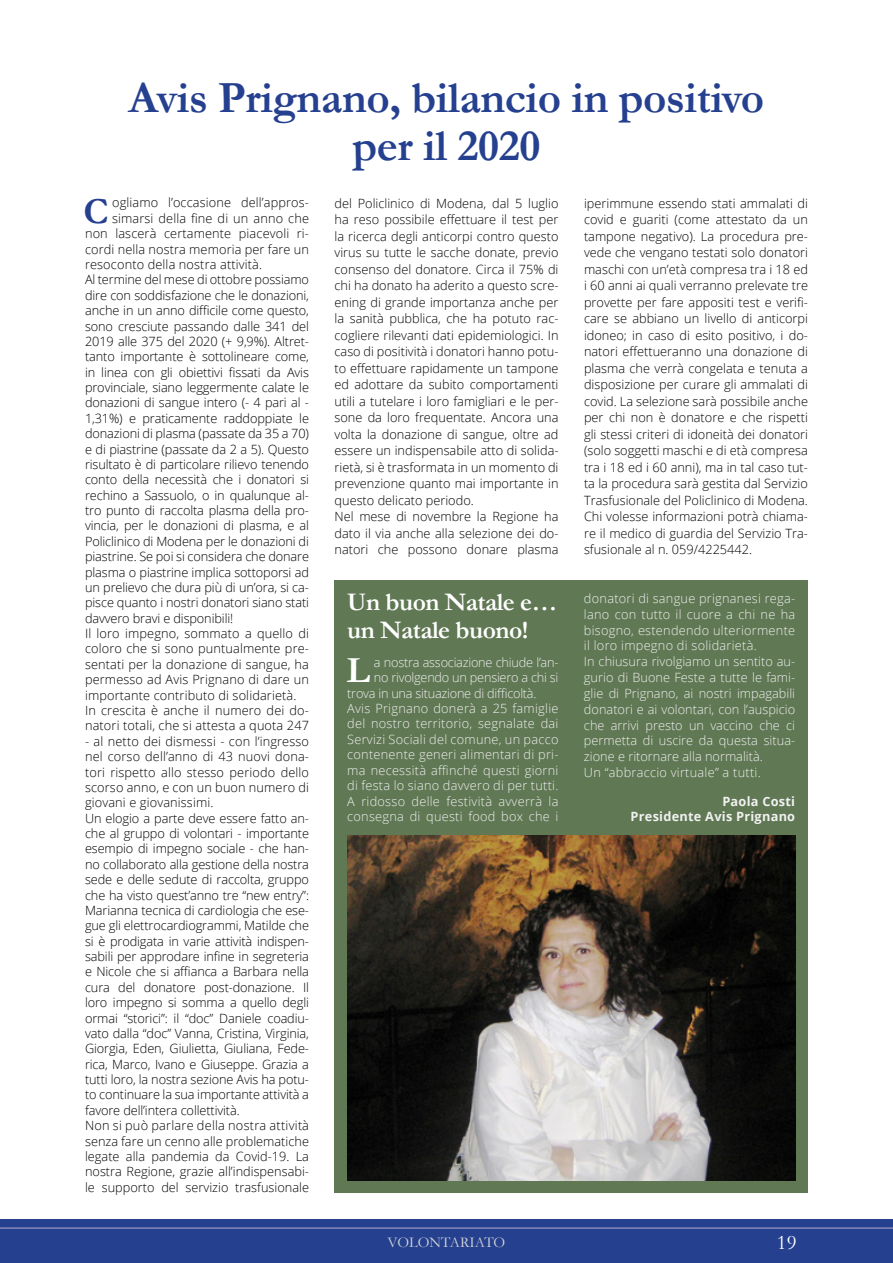
<style>
.page{position:relative;width:893px;height:1263px;background:#fff}
.page>*{position:absolute;margin:0;border:0;box-sizing:border-box;transform-origin:0 0}
.t1{font:700 45px/48px "Garamond";letter-spacing:-.01em;color:#25408f;text-align:center}
.t2{font:700 37.05px "Garamond";color:#fff}
.t3{font:700 36.9px "Garamond";color:#25408f}
.t4{font:700 25.5px/28.5px "Garamond";letter-spacing:-.02em;color:#fff}
.t5{font:21px "Garamond";color:#fff}
.t6{font:15px "Garamond";color:#d1d3d4}
.t7{font:300 12.75px/16.5px "Open Sans";color:#000}
.t8{font:300 12.75px/15.8px "Open Sans";color:#f1f1f2}
.t9{font:300 12.75px "Open Sans";letter-spacing:.02em;color:#f1f1f2}
.t10{font:300 12.75px "Open Sans";letter-spacing:-.02em;color:#f1f1f2}
.t11{font:700 12.75px/15.8px "Open Sans";letter-spacing:.02em;color:#f1f1f2;text-align:right}
</style>
<div class="page">
<div style="left:0;top:1219px;width:893px;height:44px;background:#25408f"></div>
<hr style="left:0;top:1227px;width:893px;height:2px;background:#8889ba">
<div style="left:334px;top:580px;width:474px;height:613px;background:#607853"></div>
<img style="left:347px;top:836px;width:448px;height:344px">
<h1 class="t1" style="left:129px;top:74px;width:637px">Avis Prignano, bilancio in positivo per il 2020</h1>
<h3 class="t3" style="left:83px;top:186px;width:27px">C</h3>
<p class="t7" style="left:112px;top:194px;width:198px">ogliamo l’occasione dell’appros-</p>
<p class="t7" style="left:112px;top:210px;width:198px">simarsi della fine di un anno che</p>
<p class="t7" style="left:85px;top:225px;width:225px">non lascerà certamente piacevoli ri-</p>
<p class="t7" style="left:85px;top:240px;width:225px">cordi nella nostra memoria per fare un</p>
<p class="t7" style="left:85px;top:256px;width:179px">resoconto della nostra attività.</p>
<p class="t7" style="left:85px;top:271px;width:225px">Al termine del mese di ottobre possiamo</p>
<p class="t7" style="left:85px;top:287px;width:225px">dire con soddisfazione che le donazioni,</p>
<p class="t7" style="left:85px;top:302px;width:225px">anche in un anno difficile come questo,</p>
<p class="t7" style="left:85px;top:317px;width:225px">sono cresciute passando dalle 341 del</p>
<p class="t7" style="left:85px;top:333px;width:225px">2019 alle 375 del 2020 (+ 9,9%). Altret-</p>
<p class="t7" style="left:85px;top:348px;width:225px">tanto importante è sottolineare come,</p>
<p class="t7" style="left:85px;top:363px;width:225px">in linea con gli obiettivi fissati da Avis</p>
<p class="t7" style="left:85px;top:379px;width:225px">provinciale, siano leggermente calate le</p>
<p class="t7" style="left:85px;top:394px;width:225px">donazioni di sangue intero (- 4 pari al -</p>
<p class="t7" style="left:85px;top:410px;width:225px">1,31%) e praticamente raddoppiate le</p>
<p class="t7" style="left:85px;top:425px;width:225px">donazioni di plasma (passate da 35 a 70)</p>
<p class="t7" style="left:85px;top:440px;width:225px">e di piastrine (passate da 2 a 5). Questo</p>
<p class="t7" style="left:85px;top:456px;width:225px">risultato è di particolare rilievo tenendo</p>
<p class="t7" style="left:85px;top:471px;width:225px">conto della necessità che i donatori si</p>
<p class="t7" style="left:85px;top:486px;width:225px">rechino a Sassuolo, o in qualunque al-</p>
<p class="t7" style="left:85px;top:502px;width:225px">tro punto di raccolta plasma della pro-</p>
<p class="t7" style="left:85px;top:517px;width:225px">vincia, per le donazioni di plasma, e al</p>
<p class="t7" style="left:85px;top:533px;width:225px">Policlinico di Modena per le donazioni di</p>
<p class="t7" style="left:85px;top:548px;width:225px">piastrine. Se poi si considera che donare</p>
<p class="t7" style="left:85px;top:563px;width:225px">plasma o piastrine implica sottoporsi ad</p>
<p class="t7" style="left:85px;top:579px;width:225px">un prelievo che dura più di un’ora, si ca-</p>
<p class="t7" style="left:85px;top:594px;width:225px">pisce quanto i nostri donatori siano stati</p>
<p class="t7" style="left:85px;top:609px;width:150px">davvero bravi e disponibili!</p>
<p class="t7" style="left:85px;top:625px;width:225px">Il loro impegno, sommato a quello di</p>
<p class="t7" style="left:85px;top:640px;width:225px">coloro che si sono puntualmente pre-</p>
<p class="t7" style="left:85px;top:656px;width:225px">sentati per la donazione di sangue, ha</p>
<p class="t7" style="left:85px;top:671px;width:225px">permesso ad Avis Prignano di dare un</p>
<p class="t7" style="left:85px;top:686px;width:213px">importante contributo di solidarietà.</p>
<p class="t7" style="left:85px;top:702px;width:225px">In crescita è anche il numero dei do-</p>
<p class="t7" style="left:85px;top:717px;width:225px">natori totali, che si attesta a quota 247</p>
<p class="t7" style="left:85px;top:733px;width:225px;line-height:15.5px">- al netto dei dismessi - con l’ingresso nel corso dell’anno di 43 nuovi dona&shy;tori rispetto allo stesso periodo dello scorso anno, e con un buon numero di giovani e giovanissimi.<br>Un elogio a parte deve essere fatto an&shy;che al gruppo di volontari - importante esempio di impegno sociale - che han&shy;no collaborato alla gestione della nostra sede e delle sedute di raccolta, gruppo che ha visto quest’anno tre “new entry”:<br>Marianna tecnica di cardiologia che ese&shy;gue gli elettrocardiogrammi, Matilde che si è prodigata in varie attività indispen&shy;sabili per approdare infine in segreteria e Nicole che si affianca a Barbara nella cura del donatore post-donazione. Il loro impegno si somma a quello degli ormai “storici”: il “doc” Daniele coadiu&shy;vato dalla “doc” Vanna, Cristina, Virginia, Giorgia, Eden, Giulietta, Giuliana, Fede&shy;rica, Marco, Ivano e Giuseppe. Grazia a tutti loro, la nostra sezione Avis ha potu&shy;to continuare la sua importante attività a favore dell’intera collettività.<br>Non si può parlare della nostra attività senza fare un cenno alle problematiche legate alla pandemia da Covid-19. La nostra Regione, grazie all’indispensabi&shy;le supporto del servizio trasfusionale</p>
<p class="t7" style="left:335px;top:194px;width:225px">del Policlinico di Modena, dal 5 luglio ha reso possibile effettuare il test per la ricerca degli anticorpi contro questo virus su tutte le sacche donate, previo consenso del donatore. Circa il 75% di chi ha donato ha aderito a questo scre&shy;ening di grande importanza anche per la sanità pubblica, che ha potuto rac&shy;cogliere rilevanti dati epidemiologici. In caso di positività i donatori hanno potu&shy;to effettuare rapidamente un tampone ed adottare da subito comportamenti utili a tutelare i loro famigliari e le per&shy;sone da loro frequentate. Ancora una volta la donazione di sangue, oltre ad essere un indispensabile atto di solida&shy;rietà, si è trasformata in un momento di prevenzione quanto mai importante in questo delicato periodo.<br>Nel mese di novembre la Regione ha dato il via anche alla selezione dei do&shy;natori che possono donare plasma</p>
<p class="t7" style="left:584px;top:194px;width:225px;text-align:justify">iperimmune essendo stati ammalati di covid e guariti (come attestato da un tampone negativo). La procedura pre&shy;vede che vengano testati solo donatori maschi con un’età compresa tra i 18 ed i 60 anni ai quali verranno prelevate tre provette per fare appositi test e verifi&shy;care se abbiano un livello di anticorpi idoneo; in caso di esito positivo, i do&shy;natori effettueranno una donazione di plasma che verrà congelata e tenuta a disposizione per curare gli ammalati di covid. La selezione sarà possibile anche per chi non è donatore e che rispetti gli stessi criteri di idoneità dei donatori (solo soggetti maschi e di età compresa tra i 18 ed i 60 anni), ma in tal caso tut&shy;ta la procedura sarà gestita dal Servizio Trasfusionale del Policlinico di Modena.<br>Chi volesse informazioni potrà chiama&shy;re il medico di guardia del Servizio Tra&shy;sfusionale al n. 059/4225442.</p>
<h3 class="t4" style="left:347px;top:588px;width:211px">Un buon Natale e… un Natale buono!</h3>
<h2 class="t2" style="left:347px;top:645px;width:25px">L</h2>
<p class="t10" style="left:374px;top:653px;width:186px">a nostra associazione chiude l’an-</p>
<p class="t8" style="left:584px;top:590px;width:213px">donatori di sangue prignanesi rega&shy;lano con tutto il cuore a chi ne ha bisogno, estendendo ulteriormente il loro impegno di solidarietà.<br>In chiusura rivolgiamo un sentito au&shy;gurio di Buone Feste a tutte le fami&shy;glie di Prignano, ai nostri impagabili donatori e ai volontari, con l’auspicio che arrivi presto un vaccino che ci permetta di uscire da questa situa&shy;zione e ritornare alla normalità.<br>Un “abbraccio virtuale” a tutti.</p>
<p class="t11" style="left:631px;top:793px;width:166px">Paola Costi<br>Presidente Avis Prignano</p>
<p class="t10" style="left:374px;top:669px;width:186px">no rivolgendo un pensiero a chi si</p>
<p class="t10" style="left:347px;top:684px;width:191px">trova in una situazione di difficoltà.</p>
<p class="t9" style="left:347px;top:700px;width:213px">Avis Prignano donerà a 25 famiglie</p>
<p class="t9" style="left:347px;top:715px;width:213px">del nostro territorio, segnalate dai</p>
<p class="t9" style="left:347px;top:730px;width:213px">Servizi Sociali del comune, un pacco</p>
<p class="t9" style="left:347px;top:746px;width:213px">contenente generi alimentari di pri-</p>
<p class="t9" style="left:347px;top:761px;width:213px">ma necessità affinché questi giorni</p>
<p class="t9" style="left:347px;top:777px;width:213px">di festa lo siano davvero di per tutti.</p>
<p class="t9" style="left:347px;top:792px;width:213px">A ridosso delle festività avverrà la</p>
<p class="t9" style="left:347px;top:808px;width:213px">consegna di questi food box che i</p>
<p class="t6" style="left:388px;top:1232px;width:119px">VOLONTARIATO</p>
<h3 class="t5" style="left:777px;top:1228px;width:21px">19</h3>
</div>
